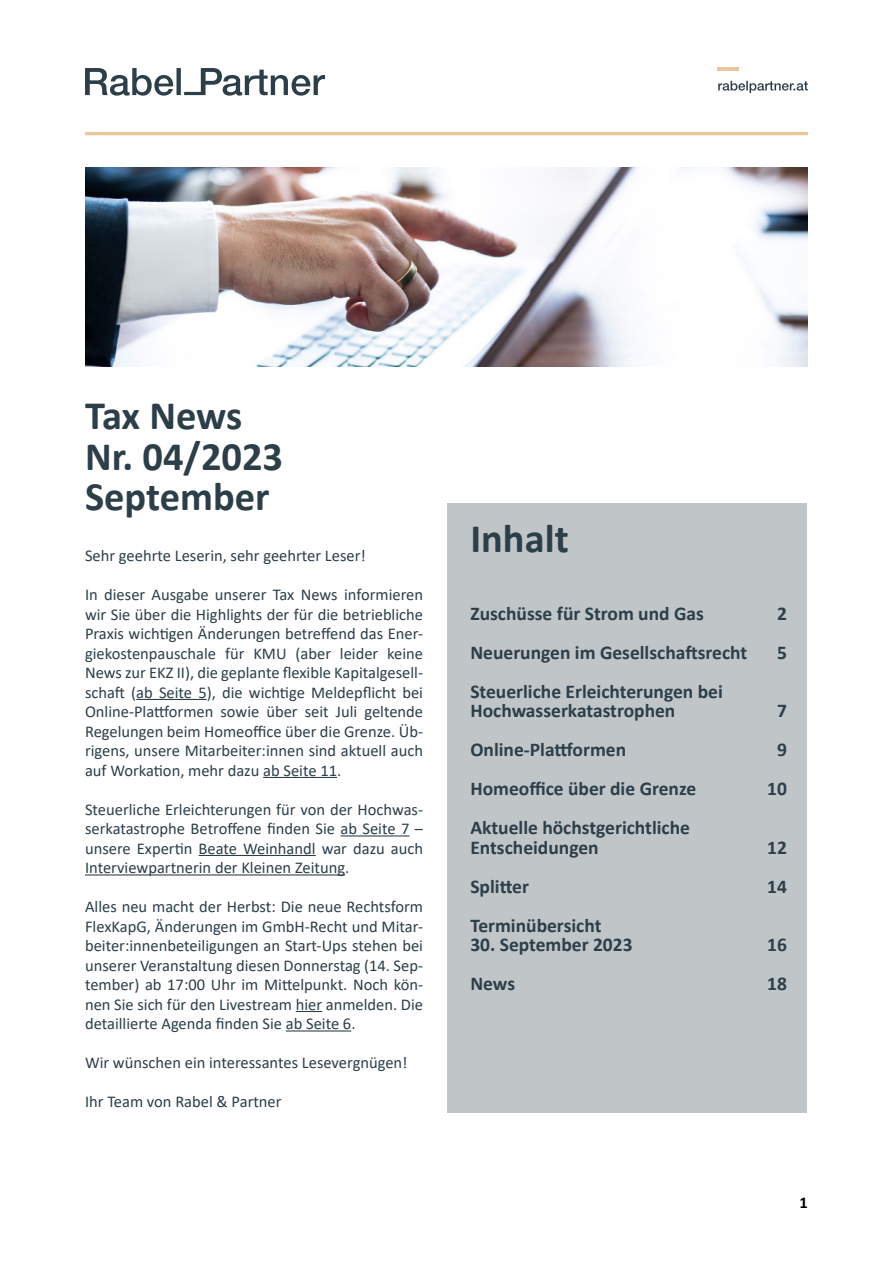
<style>
.page{position:relative;width:893px;height:1263px;background:#fff}
.page>*{position:absolute;margin:0;border:0;box-sizing:border-box;transform-origin:0 0}
.t1{font:700 40.5px/40.5px "Calibri";color:#2c3f49}
.t2{font:700 19.5px/19.5px "Calibri";color:#2c3f49}
.t3{font:16.5px/19.5px "Calibri";color:#2c3f49;text-align:justify}
.t4{font:700 16.5px "Calibri";color:#000}
</style>
<div class="page">
<img style="left:85px;top:168px;width:723px;height:198px">
<div style="left:447px;top:504px;width:360px;height:609px;background:#c0c5c8"></div>
<svg style="left:85px;top:68px;width:240px;height:28px"></svg>
<hr style="left:136px;top:699px;width:71px;height:1px;background:#2c3f49">
<hr style="left:263px;top:777px;width:74px;height:1px;background:#2c3f49">
<hr style="left:341px;top:835px;width:68px;height:1px;background:#2c3f49">
<hr style="left:199px;top:855px;width:117px;height:1px;background:#2c3f49">
<hr style="left:85px;top:874px;width:260px;height:1px;background:#2c3f49">
<svg style="left:296px;top:1011px;width:26px;height:1px"></svg>
<hr style="left:286px;top:1030px;width:65px;height:1px;background:#2c3f49">
<hr style="left:85px;top:132px;width:723px;height:3px;background:#eac69a">
<svg style="left:718px;top:81px;width:90px;height:12px"></svg>
<hr style="left:717px;top:67px;width:22px;height:3px;background:#eac69a">
<h1 class="t1" style="left:85px;top:396px;width:200px">Tax News<br>Nr. 04/2023<br>September</h1>
<p class="t3" style="left:85px;top:546px;width:282px">Sehr geehrte Leserin, sehr geehrter Leser!</p>
<p class="t3" style="left:85px;top:585px;width:340px">In dieser Ausgabe unserer Tax News informieren wir Sie über die Highlights der für die betriebliche Praxis wichtigen Änderungen betreffend das Ener&shy;giekostenpauschale für KMU (aber leider keine News zur EKZ II), die geplante flexible Kapitalgesell&shy;schaft (ab Seite 5), die wichtige Meldepflicht bei Online-Plattformen sowie über seit Juli geltende Regelungen beim Homeoffice über die Grenze. Üb&shy;rigens, unsere Mitarbeiter:innen sind aktuell auch auf Workation, mehr dazu ab Seite 11.</p>
<p class="t3" style="left:85px;top:799px;width:340px">Steuerliche Erleichterungen für von der Hochwas&shy;serkatastrophe Betroffene finden Sie ab Seite 7 – unsere Expertin Beate Weinhandl war dazu auch Interviewpartnerin der Kleinen Zeitung.</p>
<p class="t3" style="left:85px;top:897px;width:340px">Alles neu macht der Herbst: Die neue Rechtsform FlexKapG, Änderungen im GmbH-Recht und Mitar&shy;beiter:innenbeteiligungen an Start-Ups stehen bei unserer Veranstaltung diesen Donnerstag (14. Sep&shy;tember) ab 17:00 Uhr im Mittelpunkt. Noch kön&shy;nen Sie sich für den Livestream hier anmelden. Die detaillierte Agenda finden Sie ab Seite 6.</p>
<p class="t3" style="left:85px;top:1052px;width:324px">Wir wünschen ein interessantes Lesevergnügen!</p>
<p class="t3" style="left:85px;top:1091px;width:198px">Ihr Team von Rabel &amp; Partner</p>
<h1 class="t1" style="left:470px;top:519px;width:100px">Inhalt</h1>
<p class="t2" style="left:470px;top:604px;width:235px">Zuschüsse für Strom und Gas</p>
<p class="t2" style="left:777px;top:604px;width:11px">2</p>
<p class="t2" style="left:470px;top:642px;width:278px">Neuerungen im Gesellschaftsrecht</p>
<p class="t2" style="left:777px;top:642px;width:11px">5</p>
<p class="t2" style="left:470px;top:682px;width:254px">Steuerliche Erleichterungen bei<br>Hochwasserkatastrophen</p>
<p class="t2" style="left:777px;top:701px;width:11px">7</p>
<p class="t2" style="left:470px;top:740px;width:157px">Online-Plattformen</p>
<p class="t2" style="left:777px;top:740px;width:11px">9</p>
<p class="t2" style="left:470px;top:779px;width:227px">Homeoffice über die Grenze</p>
<p class="t2" style="left:767px;top:779px;width:21px">10</p>
<p class="t2" style="left:470px;top:818px;width:221px">Aktuelle höchstgerichtliche<br>Entscheidungen</p>
<p class="t2" style="left:767px;top:838px;width:21px">12</p>
<p class="t2" style="left:470px;top:876px;width:60px">Splitter</p>
<p class="t2" style="left:767px;top:876px;width:21px">14</p>
<p class="t2" style="left:470px;top:916px;width:133px">Terminübersicht</p>
<p class="t2" style="left:470px;top:935px;width:164px">30. September 2023</p>
<p class="t2" style="left:767px;top:935px;width:21px">16</p>
<p class="t2" style="left:470px;top:974px;width:46px">News</p>
<p class="t2" style="left:767px;top:974px;width:21px">18</p>
<p class="t4" style="left:800px;top:1194px;width:10px">1</p>
</div>
